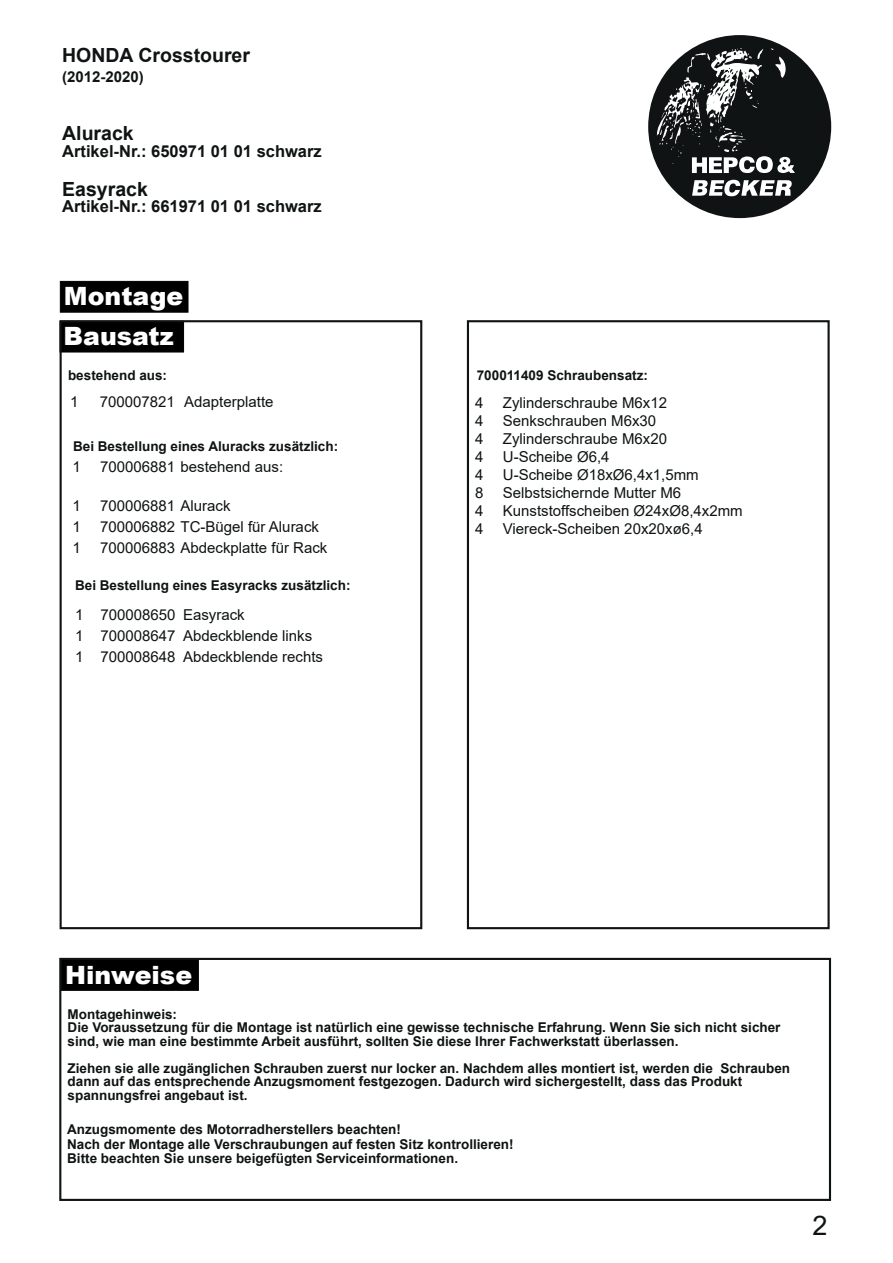
<style>
.page{position:relative;width:893px;height:1263px;background:#fff}
.page>*{position:absolute;margin:0;border:0;box-sizing:border-box;transform-origin:0 0}
.t1{font:27px "Arial";color:#0f1313}
.t2{font:900 25.2px "Arial";color:#fff}
.t3{font:700 19.5px "Arial";color:#0f1313}
.t4{font:700 16.5px "Arial";color:#0f1313}
.t5{font:15px/21px "Arial";color:#0f1313}
.t6{font:700 15px "Arial";color:#0f1313}
.t7{font:700 13.5px/13.5px "Arial";color:#0f1313}
</style>
<div class="page">
<div style="left:60px;top:281px;width:128px;height:31px;background:#000001"></div>
<div style="left:648px;top:35px;width:183px;height:183px;background:#0f1313;border-radius:50%"></div>
<svg style="left:692px;top:180px;width:100px;height:16px"></svg>
<svg style="left:656px;top:48px;width:139px;height:125px"></svg>
<div style="left:61px;top:959px;width:138px;height:32px;background:#000001;border:1px solid #000001"></div>
<div style="left:60px;top:321px;width:124px;height:31px;background:#000001"></div>
<div style="left:59px;top:958px;width:772px;height:243px;border:2px solid #0f1313"></div>
<div style="left:60px;top:320px;width:362px;height:609px;border:2px solid #0f1313"></div>
<div style="left:467px;top:320px;width:363px;height:609px;border:2px solid #0f1313"></div>
<h3 class="t3" style="left:62px;top:42px;width:189px">HONDA Crosstourer</h3>
<p class="t6" style="left:62px;top:66px;width:83px">(2012-2020)</p>
<h3 class="t3" style="left:62px;top:120px;width:73px">Alurack</h3>
<p class="t4" style="left:62px;top:139px;width:261px">Artikel-Nr.: 650971 01 01 schwarz</p>
<h3 class="t3" style="left:62px;top:175px;width:87px">Easyrack</h3>
<p class="t4" style="left:62px;top:195px;width:261px">Artikel-Nr.: 661971 01 01 schwarz</p>
<h2 class="t2" style="left:64px;top:278px;width:121px">Montage</h2>
<h2 class="t2" style="left:64px;top:318px;width:112px">Bausatz</h2>
<p class="t7" style="left:68px;top:368px;width:101px">bestehend aus:</p>
<p class="t7" style="left:477px;top:368px;width:173px">700011409 Schraubensatz:</p>
<p class="t5" style="left:70px;top:391px;width:10px">1</p>
<p class="t5" style="left:100px;top:391px;width:175px">700007821 Adapterplatte</p>
<p class="t7" style="left:73px;top:439px;width:267px">Bei Bestellung eines Aluracks zusätzlich:</p>
<p class="t5" style="left:73px;top:456px;width:10px">1</p>
<p class="t5" style="left:100px;top:456px;width:184px">700006881 bestehend aus:</p>
<p class="t5" style="left:73px;top:495px;width:10px">1</p>
<p class="t5" style="left:100px;top:495px;width:132px">700006881 Alurack</p>
<p class="t5" style="left:73px;top:516px;width:10px">1</p>
<p class="t5" style="left:100px;top:516px;width:220px">700006882 TC-Bügel für Alurack</p>
<p class="t5" style="left:73px;top:537px;width:10px">1</p>
<p class="t5" style="left:100px;top:537px;width:229px">700006883 Abdeckplatte für Rack</p>
<p class="t7" style="left:75px;top:578px;width:277px">Bei Bestellung eines Easyracks zusätzlich:</p>
<p class="t5" style="left:75px;top:604px;width:250px">1 700008650 Easyrack<br>1 700008647 Abdeckblende links<br>1 700008648 Abdeckblende rechts</p>
<p class="t5" style="left:475px;top:392px;width:10px">4</p>
<p class="t5" style="left:503px;top:392px;width:166px">Zylinderschraube M6x12</p>
<p class="t5" style="left:475px;top:410px;width:10px">4</p>
<p class="t5" style="left:503px;top:410px;width:155px">Senkschrauben M6x30</p>
<p class="t5" style="left:475px;top:428px;width:10px">4</p>
<p class="t5" style="left:503px;top:428px;width:166px">Zylinderschraube M6x20</p>
<p class="t5" style="left:475px;top:446px;width:10px">4</p>
<p class="t5" style="left:503px;top:446px;width:108px">U-Scheibe Ø6,4</p>
<p class="t5" style="left:475px;top:464px;width:10px">4</p>
<p class="t5" style="left:503px;top:464px;width:197px">U-Scheibe Ø18xØ6,4x1,5mm</p>
<p class="t5" style="left:475px;top:482px;width:10px">8</p>
<p class="t5" style="left:503px;top:482px;width:180px">Selbstsichernde Mutter M6</p>
<p class="t5" style="left:475px;top:500px;width:10px">4</p>
<p class="t5" style="left:503px;top:500px;width:241px">Kunststoffscheiben Ø24xØ8,4x2mm</p>
<p class="t5" style="left:475px;top:518px;width:10px">4</p>
<p class="t5" style="left:503px;top:518px;width:201px">Viereck-Scheiben 20x20xø6,4</p>
<h2 class="t2" style="left:65px;top:956px;width:129px">Hinweise</h2>
<p class="t7" style="left:68px;top:1007px;width:714px">Montagehinweis:<br>Die Voraussetzung für die Montage ist natürlich eine gewisse technische Erfahrung. Wenn Sie sich nicht sicher sind, wie man eine bestimmte Arbeit ausführt, sollten Sie diese Ihrer Fachwerkstatt überlassen.</p>
<p class="t7" style="left:68px;top:1061px;width:724px">Ziehen sie alle zugänglichen Schrauben zuerst nur locker an. Nachdem alles montiert ist, werden die Schrauben dann auf das entsprechende Anzugsmoment festgezogen. Dadurch wird sichergestellt, dass das Produkt spannungsfrei angebaut ist.</p>
<p class="t7" style="left:67px;top:1122px;width:448px;line-height:14.9px">Anzugsmomente des Motorradherstellers beachten!<br>Nach der Montage alle Verschraubungen auf festen Sitz kontrollieren!<br>Bitte beachten Sie unsere beigefügten Serviceinformationen.</p>
<h1 class="t1" style="left:813px;top:1207px;width:17px">2</h1>
</div>
